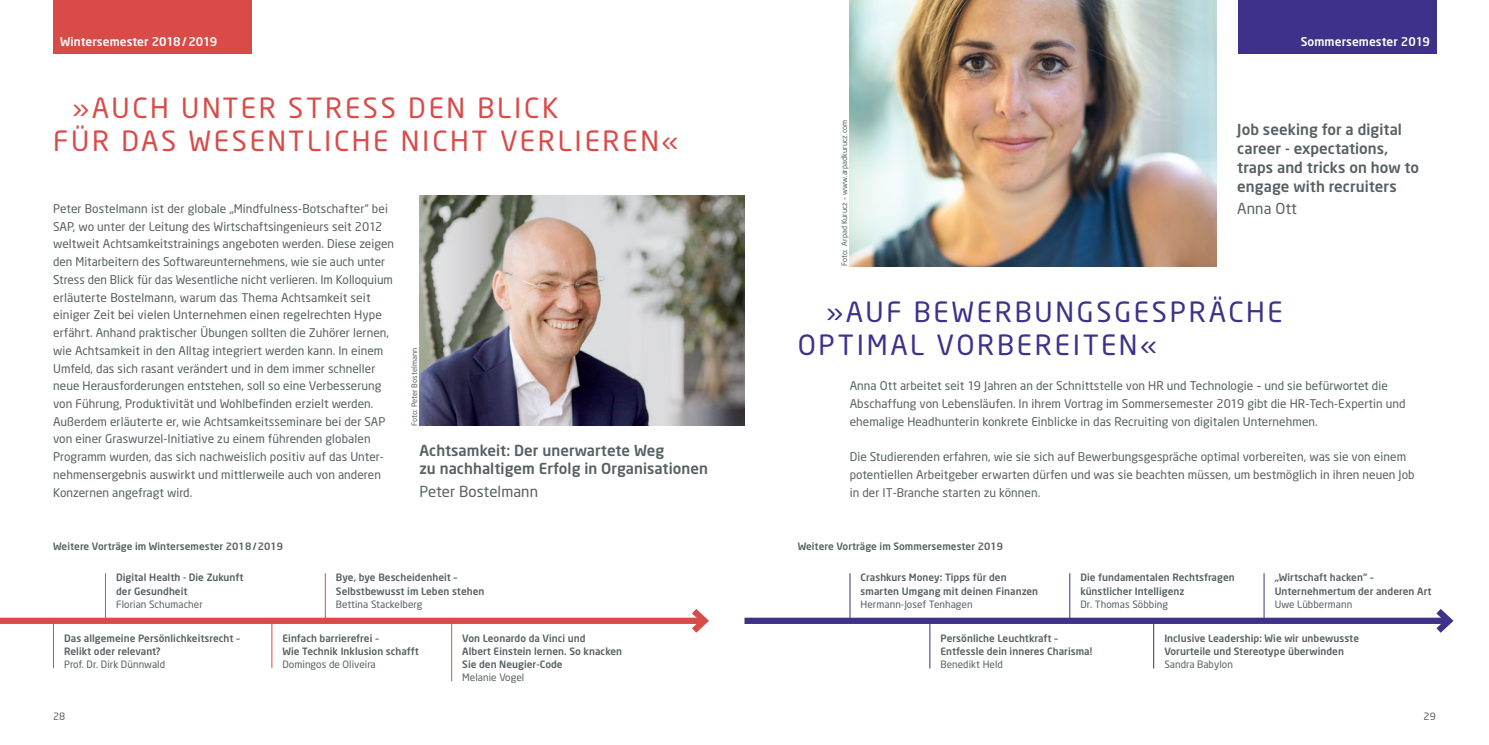
<style>
.page{position:relative;width:1489px;height:745px;background:#fff}
.page>*{position:absolute;margin:0;border:0;box-sizing:border-box;transform-origin:0 0}
.t1{font:27.5px/32.5px "Neo Sans";letter-spacing:.1em;color:#d94b49}
.t2{font:27.5px/32.5px "Neo Sans";letter-spacing:.1em;color:#3d318a}
.t3{font:500 15px/18.8px "Neo Sans";letter-spacing:.005em;color:#576062}
.t4{font:15px "Neo Sans";letter-spacing:.005em;color:#576062}
.t5{font:11.88px/17.8px "Neo Sans";letter-spacing:.005em;color:#576062}
.t6{font:500 11.88px "Neo Sans";letter-spacing:.005em;color:#fff}
.t7{font:500 10px/13.1px "Neo Sans";letter-spacing:.005em;color:#576062}
.t8{font:10px "Neo Sans";letter-spacing:.005em;color:#576062}
.t9{font:7.5px "Neo Sans";letter-spacing:.005em;color:#576062}
</style>
<div class="page">
<img style="left:849px;top:0;width:366px;height:266px">
<img style="left:419px;top:195px;width:325px;height:230px">
<div style="left:0;top:617px;width:704px;height:6px;background:#d94b49"></div>
<svg style="left:685px;top:609px;width:24px;height:24px"></svg>
<div style="left:744px;top:617px;width:704px;height:6px;background:#3d318a"></div>
<svg style="left:1429px;top:609px;width:25px;height:24px"></svg>
<hr style="left:105px;top:572px;width:1px;height:48px;background:#d94b49">
<hr style="left:325px;top:572px;width:1px;height:48px;background:#d94b49">
<hr style="left:849px;top:572px;width:1px;height:48px;background:#3d318a">
<hr style="left:1263px;top:572px;width:1px;height:48px;background:#3d318a">
<hr style="left:1069px;top:572px;width:1px;height:48px;background:#3d318a">
<hr style="left:53px;top:620px;width:1px;height:47px;background:#d94b49">
<hr style="left:271px;top:620px;width:1px;height:47px;background:#d94b49">
<hr style="left:451px;top:620px;width:1px;height:60px;background:#d94b49">
<hr style="left:929px;top:620px;width:1px;height:48px;background:#3d318a">
<hr style="left:1153px;top:620px;width:1px;height:48px;background:#3d318a">
<div style="left:53px;top:0;width:199px;height:53px;background:#d94b49"></div>
<div style="left:1238px;top:0;width:198px;height:53px;background:#3d318a"></div>
<p class="t6" style="left:60px;top:34px;width:159px">Wintersemester 2018/2019</p>
<p class="t6" style="left:1300px;top:34px;width:131px">Sommersemester 2019</p>
<h1 class="t1" style="left:53px;top:91px;width:627px;text-indent:19px">»AUCH UNTER STRESS DEN BLICK<br>FÜR DAS WESENTLICHE NICHT VERLIEREN«</h1>
<p class="t9" style="left:839px;top:266px;width:147px;rotate:-90deg">Foto: Arpad Kurucz – www.arpadkurucz.com</p>
<p class="t3" style="left:1237px;top:120px;width:183px">Job seeking for a digital career - expectations, traps and tricks on how to engage with recruiters</p>
<p class="t5" style="left:53px;top:199px;width:336px">Peter Bostelmann ist der globale „Mindfulness-Botschafter“ bei</p>
<p class="t4" style="left:1237px;top:199px;width:61px">Anna Ott</p>
<p class="t5" style="left:53px;top:217px;width:342px">SAP, wo unter der Leitung des Wirtschaftsingenieurs seit 2012 weltweit Achtsamkeitstrainings angeboten werden. Diese zeigen den Mitarbeitern des Softwareunternehmens, wie sie auch unter Stress den Blick für das Wesentliche nicht verlieren. Im Kolloquium erläuterte Bostelmann, warum das Thema Achtsamkeit seit einiger Zeit bei vielen Unternehmen einen regelrechten Hype erfährt. Anhand praktischer Übungen sollten die Zuhörer lernen, wie Achtsamkeit in den Alltag integriert werden kann. In einem Umfeld, das sich rasant verändert und in dem immer schneller neue Herausforderungen entstehen, soll so eine Verbesserung von Führung, Produktivität und Wohlbefinden erzielt werden.<br>Außerdem erläuterte er, wie Achtsamkeitsseminare bei der SAP von einer Graswurzel-Initiative zu einem führenden globalen Programm wurden, das sich nachweislich positiv auf das Unter&shy;nehmensergebnis auswirkt und mittlerweile auch von anderen Konzernen angefragt wird.</p>
<h1 class="t2" style="left:797px;top:295px;width:486px;text-indent:29px">»AUF BEWERBUNGSGESPRÄCHE<br>OPTIMAL VORBEREITEN«</h1>
<p class="t9" style="left:410px;top:425px;width:79px;rotate:-90deg">Foto: Peter Bostelmann</p>
<p class="t5" style="left:849px;top:376px;width:557px">Anna Ott arbeitet seit 19 Jahren an der Schnittstelle von HR und Technologie – und sie befürwortet die<br>Abschaffung von Lebensläufen. In ihrem Vortrag im Sommersemester 2019 gibt die HR-Tech-Expertin und ehemalige Headhunterin konkrete Einblicke in das Recruiting von digitalen Unternehmen.</p>
<p class="t5" style="left:849px;top:447px;width:566px">Die Studierenden erfahren, wie sie sich auf Bewerbungsgespräche optimal vorbereiten, was sie von einem potentiellen Arbeitgeber erwarten dürfen und was sie beachten müssen, um bestmöglich in ihren neuen Job in der IT-Branche starten zu können.</p>
<p class="t3" style="left:419px;top:440px;width:290px">Achtsamkeit: Der unerwartete Weg<br>zu nachhaltigem Erfolg in Organisationen</p>
<p class="t4" style="left:419px;top:481px;width:120px">Peter Bostelmann</p>
<p class="t7" style="left:53px;top:539px;width:231px">Weitere Vorträge im Wintersemester 2018/2019</p>
<p class="t7" style="left:797px;top:539px;width:207px">Weitere Vorträge im Sommersemester 2019</p>
<p class="t7" style="left:116px;top:570px;width:129px">Digital Health - Die Zukunft der Gesundheit</p>
<p class="t8" style="left:116px;top:597px;width:88px">Florian Schumacher</p>
<p class="t7" style="left:860px;top:570px;width:179px">Crashkurs Money: Tipps für den smarten Umgang mit deinen Finanzen</p>
<p class="t8" style="left:860px;top:597px;width:114px">Hermann-Josef Tenhagen</p>
<p class="t7" style="left:336px;top:570px;width:150px">Bye, bye Bescheidenheit –<br>Selbstbewusst im Leben stehen</p>
<p class="t8" style="left:336px;top:597px;width:88px">Bettina Stackelberg</p>
<p class="t7" style="left:1080px;top:570px;width:156px">Die fundamentalen Rechtsfragen künstlicher Intelligenz</p>
<p class="t8" style="left:1080px;top:597px;width:89px">Dr. Thomas Söbbing</p>
<p class="t7" style="left:1274px;top:570px;width:158px">„Wirtschaft hacken“ –<br>Unternehmertum der anderen Art</p>
<p class="t8" style="left:1274px;top:597px;width:79px">Uwe Lübbermann</p>
<p class="t7" style="left:64px;top:631px;width:177px">Das allgemeine Persönlichkeitsrecht –<br>Relikt oder relevant?</p>
<p class="t8" style="left:64px;top:657px;width:103px">Prof. Dr. Dirk Dünnwald</p>
<p class="t7" style="left:282px;top:631px;width:138px">Einfach barrierefrei –<br>Wie Technik Inklusion schafft</p>
<p class="t8" style="left:282px;top:657px;width:95px">Domingos de Oliveira</p>
<p class="t7" style="left:462px;top:631px;width:161px">Von Leonardo da Vinci und<br>Albert Einstein lernen. So knacken<br>Sie den Neugier-Code</p>
<p class="t8" style="left:462px;top:671px;width:64px">Melanie Vogel</p>
<p class="t7" style="left:940px;top:631px;width:153px">Persönliche Leuchtkraft –<br>Entfessle dein inneres Charisma!</p>
<p class="t8" style="left:940px;top:658px;width:64px">Benedikt Held</p>
<p class="t7" style="left:1164px;top:631px;width:196px">Inclusive Leadership: Wie wir unbewusste<br>Vorurteile und Stereotype überwinden</p>
<p class="t8" style="left:1164px;top:658px;width:70px">Sandra Babylon</p>
<p class="t8" style="left:53px;top:709px;width:14px">28</p>
<p class="t8" style="left:1423px;top:709px;width:14px">29</p>
</div>
